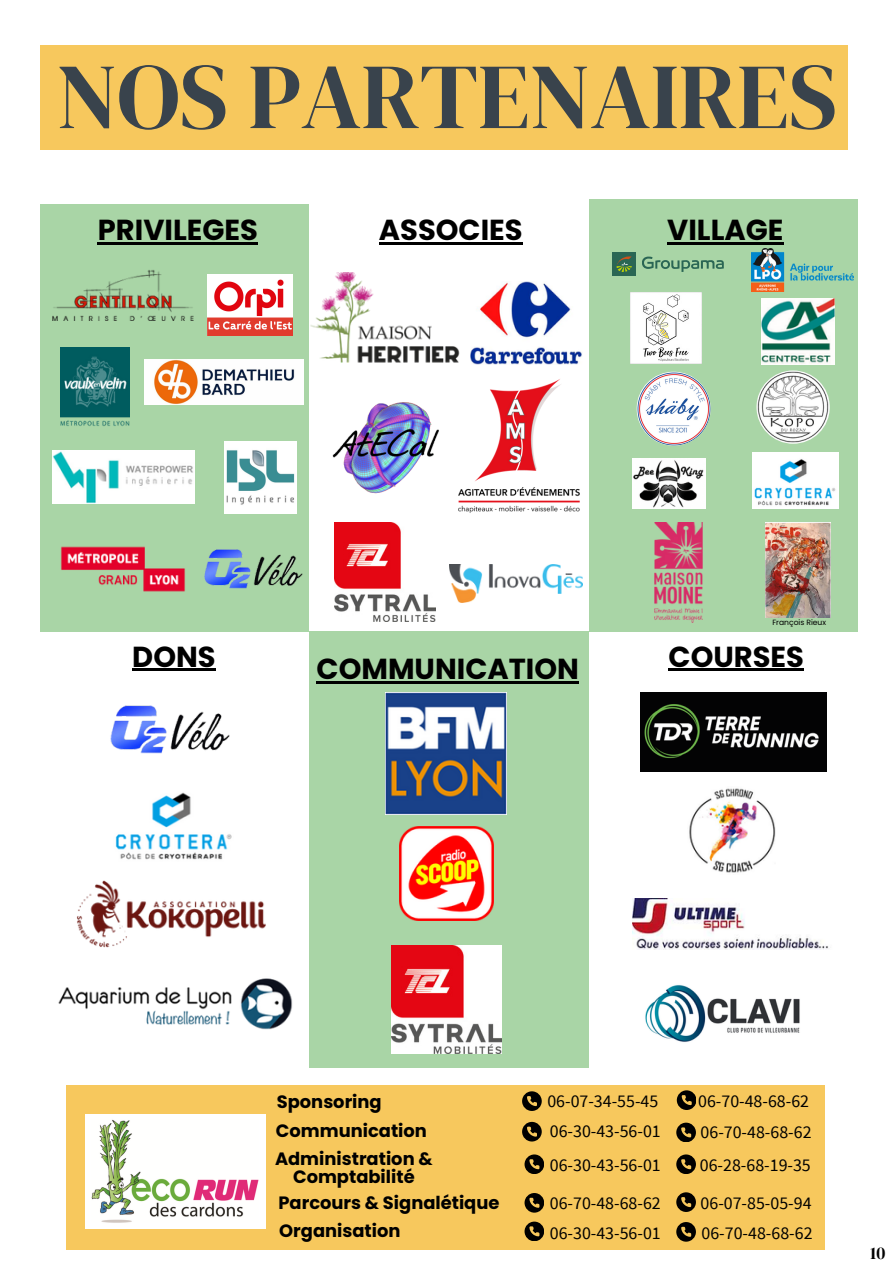
<style>
.page{position:relative;width:894px;height:1264px;background:#fff}
.page>*{position:absolute;margin:0;border:0;box-sizing:border-box;transform-origin:0 0}
.t1{font:92.85px "DM Serif Display";color:#39434c}
.t2{font:700 28.95px "Poppins";color:#000}
.t3{font:17.85px "Source Sans Pro";color:#000}
.t4{font:700 17.85px/18px "Poppins";color:#000;text-align:center}
.t5{font:17.7px "DM Serif Display";color:#000}
.t6{font:7.65px "Poppins";color:#000}
</style>
<div class="page">
<div style="left:52px;top:631px;width:794px;height:436px;background:#a9d5a6"></div>
<div style="left:40px;top:204px;width:269px;height:436px;background:#a9d5a6"></div>
<div style="left:589px;top:200px;width:269px;height:431px;background:#a9d5a6"></div>
<div style="left:40px;top:631px;width:269px;height:436px;background:#fff"></div>
<div style="left:589px;top:631px;width:269px;height:436px;background:#fff"></div>
<img style="left:310px;top:273px;width:150px;height:90px">
<img style="left:470px;top:281px;width:112px;height:83px">
<img style="left:458px;top:379px;width:122px;height:134px">
<img style="left:332px;top:402px;width:107px;height:92px">
<img style="left:654px;top:522px;width:48px;height:100px">
<svg style="left:642px;top:256px;width:81px;height:16px"></svg>
<div style="left:612px;top:253px;width:23px;height:23px;background:#2a6654"></div>
<svg style="left:616px;top:256px;width:15px;height:16px"></svg>
<img style="left:110px;top:705px;width:120px;height:48px">
<img style="left:115px;top:792px;width:117px;height:68px">
<img style="left:77px;top:880px;width:189px;height:67px">
<img style="left:58px;top:978px;width:235px;height:52px">
<img style="left:751px;top:248px;width:102px;height:43px">
<img style="left:756px;top:370px;width:73px;height:74px;border-radius:50%">
<img style="left:632px;top:459px;width:73px;height:49px">
<img style="left:752px;top:453px;width:86px;height:55px">
<img style="left:400px;top:826px;width:93px;height:94px">
<img style="left:689px;top:788px;width:86px;height:85px">
<img style="left:632px;top:898px;width:196px;height:51px">
<div style="left:40px;top:45px;width:807px;height:104px;background:#f7c85d"></div>
<img style="left:52px;top:270px;width:141px;height:50px">
<img style="left:144px;top:359px;width:159px;height:45px">
<img style="left:61px;top:546px;width:124px;height:46px">
<img style="left:52px;top:451px;width:142px;height:52px">
<img style="left:224px;top:441px;width:72px;height:72px">
<img style="left:204px;top:549px;width:99px;height:39px">
<img style="left:61px;top:347px;width:68px;height:79px">
<div style="left:66px;top:1084px;width:758px;height:165px;background:#f7c85d"></div>
<img style="left:86px;top:1114px;width:180px;height:114px">
<svg style="left:522px;top:1091px;width:19px;height:19px"></svg>
<svg style="left:676px;top:1090px;width:19px;height:19px"></svg>
<svg style="left:522px;top:1121px;width:19px;height:19px"></svg>
<svg style="left:676px;top:1122px;width:19px;height:19px"></svg>
<svg style="left:524px;top:1154px;width:19px;height:19px"></svg>
<svg style="left:676px;top:1154px;width:19px;height:19px"></svg>
<svg style="left:524px;top:1193px;width:19px;height:19px"></svg>
<svg style="left:676px;top:1192px;width:19px;height:19px"></svg>
<svg style="left:524px;top:1221px;width:19px;height:19px"></svg>
<svg style="left:676px;top:1222px;width:19px;height:19px"></svg>
<img style="left:334px;top:522px;width:101px;height:99px">
<img style="left:391px;top:945px;width:110px;height:108px">
<img style="left:645px;top:985px;width:155px;height:57px">
<img style="left:449px;top:565px;width:133px;height:37px">
<img style="left:636px;top:372px;width:74px;height:73px;border-radius:50%">
<img style="left:630px;top:292px;width:71px;height:71px">
<img style="left:765px;top:523px;width:64px;height:94px">
<img style="left:207px;top:275px;width:86px;height:60px">
<img style="left:640px;top:693px;width:186px;height:78px">
<img style="left:385px;top:693px;width:121px;height:121px">
<img style="left:761px;top:299px;width:73px;height:65px">
<hr style="left:98px;top:242px;width:160px;height:2px;background:#000">
<hr style="left:379px;top:242px;width:143px;height:2px;background:#000">
<hr style="left:667px;top:242px;width:116px;height:2px;background:#000">
<hr style="left:132px;top:669px;width:84px;height:2px;background:#000">
<hr style="left:316px;top:681px;width:262px;height:2px;background:#000">
<hr style="left:668px;top:669px;width:135px;height:2px;background:#000">
<p class="t1" style="left:57px;top:32px;width:781px">NOS PARTENAIRES</p>
<h3 class="t2" style="left:98px;top:209px;width:162px">PRIVILEGES</h3>
<p class="t2" style="left:379px;top:209px;width:145px">ASSOCIES</p>
<p class="t2" style="left:667px;top:209px;width:118px">VILLAGE</p>
<p class="t2" style="left:132px;top:636px;width:85px">DONS</p>
<p class="t2" style="left:316px;top:648px;width:264px">COMMUNICATION</p>
<h5 class="t6" style="left:772px;top:616px;width:55px">François Rieux</h5>
<p class="t2" style="left:668px;top:636px;width:137px">COURSES</p>
<p class="t4" style="left:277px;top:1093px;width:106px">Sponsoring</p>
<h4 class="t3" style="left:547px;top:1089px;width:112px">06-07-34-55-45</h4>
<h5 class="t3" style="left:698px;top:1088px;width:112px">06-70-48-68-62</h5>
<h4 class="t4" style="left:276px;top:1121px;width:152px">Communication</h4>
<p class="t3" style="left:549px;top:1119px;width:112px">06-30-43-56-01</p>
<h4 class="t3" style="left:700px;top:1120px;width:112px">06-70-48-68-62</h4>
<p class="t4" style="left:275px;top:1149px;width:159px">Administration &amp;<br>Comptabilité</p>
<h4 class="t3" style="left:549px;top:1153px;width:112px">06-30-43-56-01</h4>
<p class="t3" style="left:699px;top:1153px;width:112px">06-28-68-19-35</p>
<h4 class="t3" style="left:549px;top:1190px;width:112px">06-70-48-68-62</h4>
<p class="t3" style="left:700px;top:1190px;width:112px">06-07-85-05-94</p>
<h5 class="t3" style="left:549px;top:1221px;width:112px">06-30-43-56-01</h5>
<h5 class="t3" style="left:701px;top:1221px;width:112px">06-70-48-68-62</h5>
<p class="t4" style="left:278px;top:1193px;width:222px">Parcours &amp; Signalétique</p>
<p class="t4" style="left:279px;top:1222px;width:123px">Organisation</p>
<h5 class="t5" style="left:869px;top:1240px;width:17px">10</h5>
</div>
